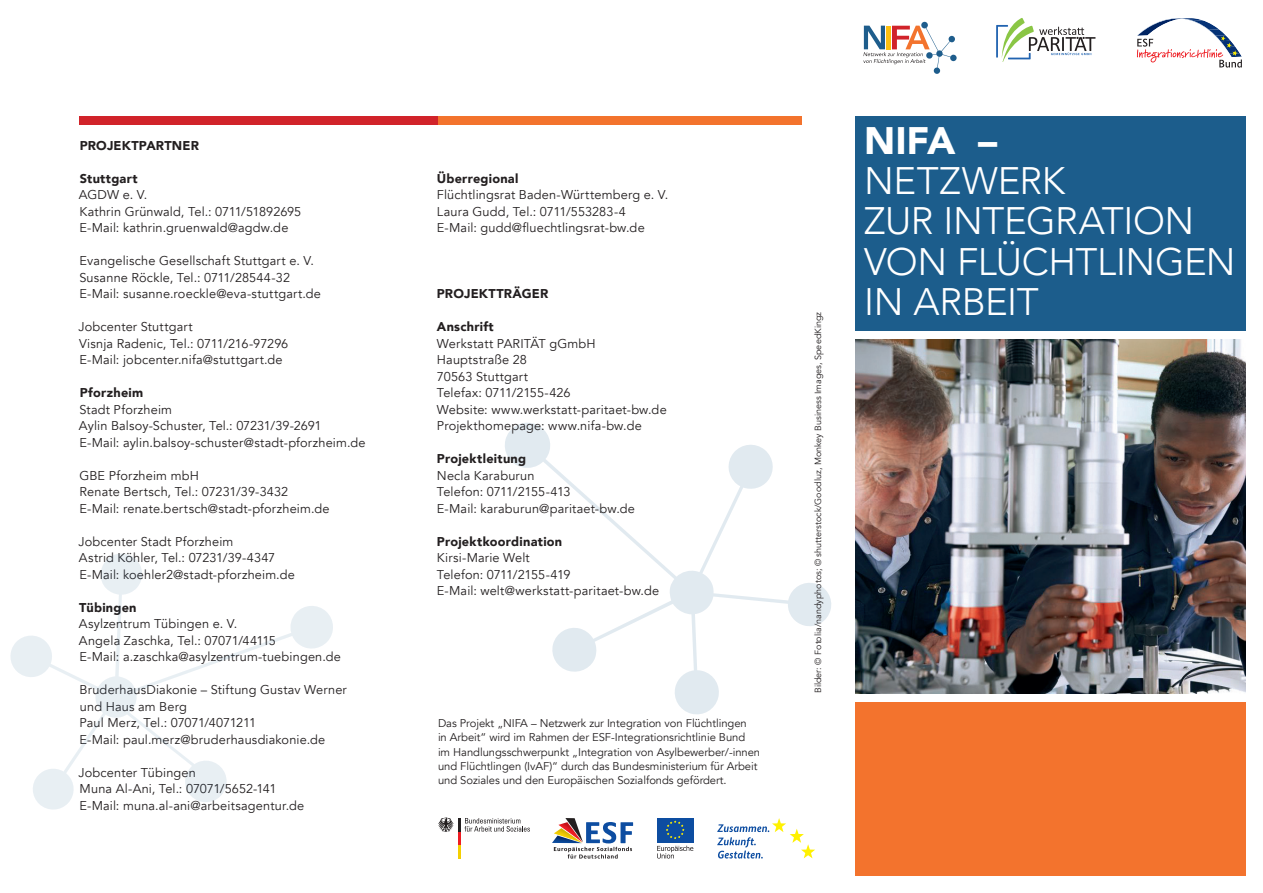
<style>
.page{position:relative;width:1263px;height:893px;background:#fff}
.page>*{position:absolute;margin:0;border:0;box-sizing:border-box;transform-origin:0 0}
._01_Überschrift{font:300 38.25px "Avenir";letter-spacing:-.01em;color:#fff}
._01_Überschrift-2{font:900 38.25px "Avenir";color:#fff}
._02_Fließtext{font:12.75px/16.5px "Avenir";letter-spacing:.015em;color:#231f20}
._06_Impressum{font:12.75px "Avenir";letter-spacing:.015em;color:#231f20}
._06_Impressum-2{font:900 12.75px "Avenir";letter-spacing:.02em;color:#231f20}
._02_Fließtext-2{font:900 12.75px "Avenir";letter-spacing:.015em;color:#231f20}
._06_Impressum-3{font:12.75px "Avenir";letter-spacing:-.015em;color:#231f20}
._02_Fließtext-3{font:12.75px "Avenir";letter-spacing:-.01em;color:#231f20}
._06_Impressum-4{font:12.75px "Avenir";letter-spacing:-.005em;color:#231f20}
._07_Förderhinweis{font:11.25px/14.2px "Avenir";letter-spacing:-.005em;color:#231f20}
._04_Bildunterschrift{font:9px "Avenir";color:#231f20}
</style>
<div class="page">
<div style="left:855px;top:702px;width:390px;height:174px;background:#f3732d"></div>
<div style="left:855px;top:117px;width:390px;height:214px;background:#1c5d8c"></div>
<img style="left:855px;top:339px;width:390px;height:354px">
<svg style="left:996px;top:18px;width:99px;height:43px"></svg>
<div style="left:79px;top:117px;width:359px;height:8px;background:#d1232a"></div>
<div style="left:438px;top:117px;width:363px;height:8px;background:#f3732d"></div>
<svg style="left:863px;top:22px;width:94px;height:52px"></svg>
<svg style="left:1137px;top:18px;width:105px;height:50px"></svg>
<svg style="left:10px;top:553px;width:323px;height:257px"></svg>
<svg style="left:505px;top:423px;width:326px;height:292px"></svg>
<svg style="left:438px;top:817px;width:92px;height:41px"></svg>
<svg style="left:657px;top:846px;width:36px;height:12px"></svg>
<div style="left:657px;top:818px;width:36px;height:24px;background:#0d4da1"></div>
<svg style="left:666px;top:820px;width:18px;height:19px"></svg>
<svg style="left:568px;top:822px;width:66px;height:37px"></svg>
<svg style="left:552px;top:818px;width:81px;height:40px"></svg>
<svg style="left:717px;top:818px;width:98px;height:40px"></svg>
<p class="_02_Fließtext-2" style="left:80px;top:134px;width:121px">PROJEKTPARTNER</p>
<p class="_02_Fließtext-2" style="left:80px;top:167px;width:59px">Stuttgart</p>
<p class="_02_Fließtext" style="left:79px;top:187px;width:70px">AGDW e. V.</p>
<p class="_02_Fließtext" style="left:80px;top:203px;width:223px">Kathrin Grünwald, Tel.: 0711/51892695</p>
<p class="_02_Fließtext" style="left:80px;top:220px;width:210px">E-Mail: kathrin.gruenwald@agdw.de</p>
<p class="_02_Fließtext" style="left:80px;top:253px;width:236px">Evangelische Gesellschaft Stuttgart e. V.</p>
<p class="_02_Fließtext" style="left:79px;top:269px;width:212px">Susanne Röckle, Tel.: 0711/28544-32</p>
<p class="_02_Fließtext" style="left:80px;top:286px;width:243px">E-Mail: susanne.roeckle@eva-stuttgart.de</p>
<p class="_02_Fließtext" style="left:78px;top:319px;width:116px">Jobcenter Stuttgart</p>
<p class="_02_Fließtext" style="left:79px;top:335px;width:211px">Visnja Radenic, Tel.: 0711/216-97296</p>
<p class="_02_Fließtext" style="left:80px;top:352px;width:205px">E-Mail: jobcenter.nifa@stuttgart.de</p>
<p class="_02_Fließtext-2" style="left:80px;top:382px;width:65px">Pforzheim</p>
<p class="_02_Fließtext" style="left:79px;top:401px;width:94px">Stadt Pforzheim</p>
<p class="_02_Fließtext" style="left:79px;top:418px;width:244px">Aylin Balsoy-Schuster, Tel.: 07231/39-2691</p>
<p class="_02_Fließtext" style="left:80px;top:434px;width:287px">E-Mail: aylin.balsoy-schuster@stadt-pforzheim.de</p>
<p class="_02_Fließtext" style="left:80px;top:467px;width:121px">GBE Pforzheim mbH</p>
<p class="_02_Fließtext" style="left:80px;top:484px;width:210px">Renate Bertsch, Tel.: 07231/39-3432</p>
<p class="_02_Fließtext" style="left:80px;top:500px;width:251px">E-Mail: renate.bertsch@stadt-pforzheim.de</p>
<p class="_02_Fließtext" style="left:78px;top:533px;width:157px">Jobcenter Stadt Pforzheim</p>
<p class="_02_Fließtext" style="left:79px;top:550px;width:198px">Astrid Köhler, Tel.: 07231/39-4347</p>
<p class="_02_Fließtext" style="left:80px;top:566px;width:217px">E-Mail: koehler2@stadt-pforzheim.de</p>
<p class="_02_Fließtext-2" style="left:79px;top:596px;width:59px">Tübingen</p>
<p class="_02_Fließtext" style="left:79px;top:616px;width:160px">Asylzentrum Tübingen e. V.</p>
<p class="_02_Fließtext" style="left:79px;top:632px;width:199px">Angela Zaschka, Tel.: 07071/44115</p>
<p class="_02_Fließtext" style="left:80px;top:649px;width:263px">E-Mail: a.zaschka@asylzentrum-tuebingen.de</p>
<p class="_02_Fließtext" style="left:80px;top:682px;width:269px">BruderhausDiakonie – Stiftung Gustav Werner und Haus am Berg</p>
<p class="_02_Fließtext-3" style="left:80px;top:715px;width:178px">Paul Merz, Tel.: 07071/4071211</p>
<p class="_02_Fließtext" style="left:80px;top:731px;width:247px">E-Mail: paul.merz@bruderhausdiakonie.de</p>
<p class="_02_Fließtext" style="left:78px;top:764px;width:119px">Jobcenter Tübingen</p>
<p class="_02_Fließtext" style="left:80px;top:781px;width:198px">Muna Al-Ani, Tel.: 07071/5652-141</p>
<p class="_06_Impressum" style="left:80px;top:798px;width:226px">E-Mail: muna.al-ani@arbeitsagentur.de</p>
<p class="_02_Fließtext-2" style="left:437px;top:167px;width:83px">Überregional</p>
<p class="_02_Fließtext" style="left:437px;top:187px;width:233px">Flüchtlingsrat Baden-Württemberg e. V.</p>
<p class="_02_Fließtext" style="left:437px;top:203px;width:191px">Laura Gudd, Tel.: 0711/553283-4</p>
<p class="_02_Fließtext" style="left:437px;top:220px;width:209px">E-Mail: gudd@fluechtlingsrat-bw.de</p>
<p class="_06_Impressum-2" style="left:437px;top:283px;width:113px">PROJEKTTRÄGER</p>
<p class="_06_Impressum-2" style="left:437px;top:316px;width:58px">Anschrift</p>
<p class="_06_Impressum" style="left:437px;top:336px;width:160px">Werkstatt PARITÄT gGmbH</p>
<p class="_06_Impressum" style="left:437px;top:352px;width:92px">Hauptstraße 28</p>
<p class="_06_Impressum" style="left:437px;top:369px;width:93px">70563 Stuttgart</p>
<p class="_06_Impressum-4" style="left:437px;top:385px;width:135px">Telefax: 0711/2155-426</p>
<p class="_06_Impressum" style="left:437px;top:402px;width:231px">Website: www.werkstatt-paritaet-bw.de</p>
<p class="_06_Impressum" style="left:437px;top:418px;width:206px">Projekthomepage: www.nifa-bw.de</p>
<p class="_06_Impressum-2" style="left:437px;top:448px;width:91px">Projektleitung</p>
<p class="_06_Impressum" style="left:437px;top:468px;width:99px">Necla Karaburun</p>
<p class="_06_Impressum-3" style="left:437px;top:484px;width:135px">Telefon: 0711/2155-413</p>
<p class="_06_Impressum" style="left:437px;top:501px;width:199px">E-Mail: karaburun@paritaet-bw.de</p>
<p class="_06_Impressum-2" style="left:437px;top:530px;width:127px">Projektkoordination</p>
<p class="_06_Impressum" style="left:437px;top:550px;width:94px">Kirsi-Marie Welt</p>
<p class="_06_Impressum-3" style="left:437px;top:567px;width:135px">Telefon: 0711/2155-419</p>
<p class="_06_Impressum" style="left:437px;top:583px;width:224px">E-Mail: welt@werkstatt-paritaet-bw.de</p>
<p class="_07_Förderhinweis" style="left:438px;top:716px;width:324px">Das Projekt „NIFA – Netzwerk zur Integration von Flüchtlingen<br>in Arbeit“ wird im Rahmen der ESF-Integrationsrichtlinie Bund im Handlungsschwerpunkt „Integration von Asylbewerber/-innen und Flüchtlingen (IvAF)“ durch das Bundesministerium für Arbeit und Soziales und den Europäischen Sozialfonds gefördert.</p>
<p class="_04_Bildunterschrift" style="left:813px;top:693px;width:383px;rotate:-90deg">Bilder: © Fotolia/nandyphotos; © shutterstock/Goodluz, Monkey Business Images, SpeedKingz</p>
<p class="_01_Überschrift-2" style="left:864px;top:108px;width:134px">NIFA –</p>
<p class="_01_Überschrift" style="left:864px;top:158px;width:202px">NETZWERK</p>
<p class="_01_Überschrift" style="left:864px;top:199px;width:332px">ZUR INTEGRATION</p>
<p class="_01_Überschrift" style="left:864px;top:239px;width:373px">VON FLÜCHTLINGEN</p>
<p class="_01_Überschrift" style="left:864px;top:279px;width:176px">IN ARBEIT</p>
</div>
